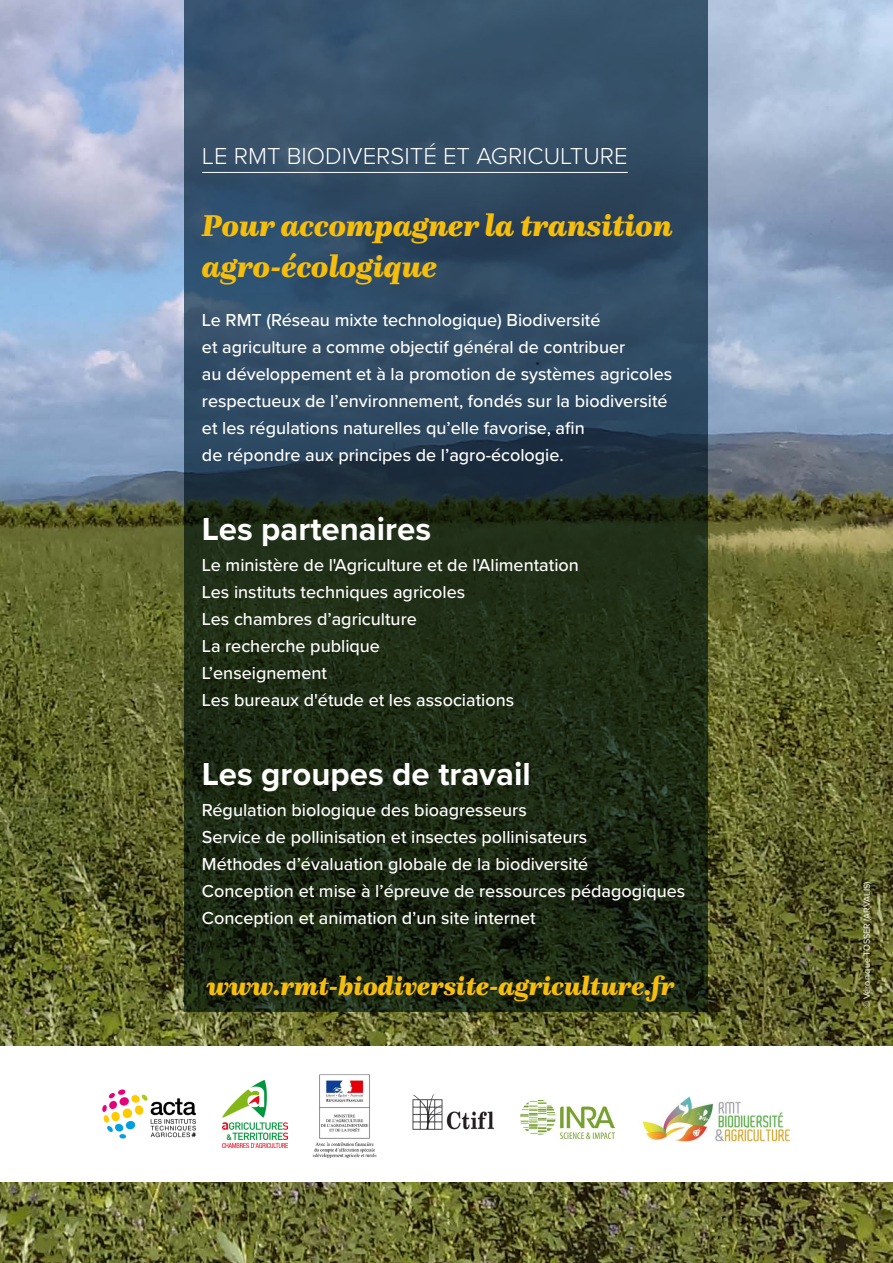
<style>
.page{position:relative;width:893px;height:1263px;background:#fff}
.page>*{position:absolute;margin:0;border:0;box-sizing:border-box;transform-origin:0 0}
.t1{font:700 33px "Proxima Nova";color:#fff}
.t2{font:italic 900 31.5px/40.5px "Questa";color:#f5bd0d}
.t3{font:italic 900 27px "Questa";color:#f5bd0d}
.t4{font:300 24px "Proxima Nova";color:#fff}
.t5{font:500 18px/27px "Proxima Nova";color:#fff}
.t6{font:9px "Proxima Nova";color:#fff}
</style>
<div class="page">
<img style="left:0;top:0;width:893px;height:1263px">
<svg style="left:185px;top:0;width:523px;height:1012px;background:#26393a"></svg>
<hr style="left:202px;top:172px;width:426px;height:1px;background:#fff">
<div style="left:0;top:1046px;width:893px;height:135px;background:#fff"></div>
<img style="left:312px;top:1074px;width:65px;height:85px">
<img style="left:103px;top:1089px;width:93px;height:49px">
<img style="left:412px;top:1094px;width:83px;height:36px">
<img style="left:223px;top:1080px;width:64px;height:67px">
<img style="left:520px;top:1100px;width:94px;height:39px">
<img style="left:642px;top:1096px;width:149px;height:47px">
<h3 class="t4" style="left:202px;top:138px;width:427px">LE RMT BIODIVERSITÉ ET AGRICULTURE</h3>
<h2 class="t2" style="left:202px;top:205px;width:472px">Pour accompagner la transition agro-écologique</h2>
<p class="t5" style="left:202px;top:305px;width:472px">Le RMT (Réseau mixte technologique) Biodiversité<br>et agriculture a comme objectif général de contribuer<br>au développement et à la promotion de systèmes agricoles respectueux de l’environnement, fondés sur la biodiversité et les régulations naturelles qu’elle favorise, afin<br>de répondre aux principes de l’agro-écologie.</p>
<h1 class="t1" style="left:202px;top:504px;width:231px">Les partenaires</h1>
<p class="t5" style="left:202px;top:551px;width:378px">Le ministère de l'Agriculture et de l'Alimentation<br>Les instituts techniques agricoles<br>Les chambres d’agriculture<br>La recherche publique<br>L’enseignement<br>Les bureaux d'étude et les associations</p>
<h1 class="t1" style="left:202px;top:749px;width:330px">Les groupes de travail</h1>
<p class="t5" style="left:202px;top:796px;width:485px">Régulation biologique des bioagresseurs<br>Service de pollinisation et insectes pollinisateurs<br>Méthodes d’évaluation globale de la biodiversité<br>Conception et mise à l’épreuve de ressources pédagogiques Conception et animation d’un site internet</p>
<h3 class="t3" style="left:207px;top:969px;width:469px">www.rmt-biodiversite-agriculture.fr</h3>
<p class="t6" style="left:860px;top:1008px;width:128px;rotate:-90deg">© Véronique TOSSER (ARVALIS)</p>
</div>
